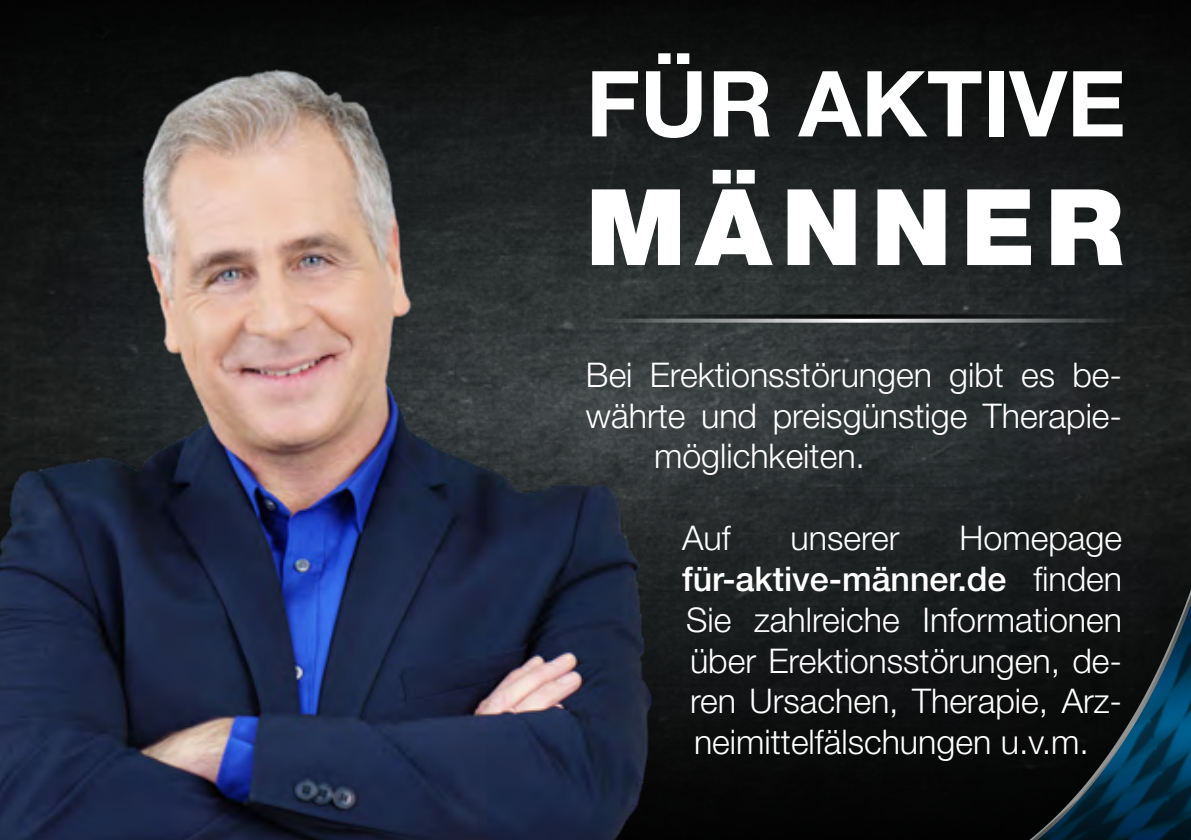
<style>
.page{position:relative;width:1191px;height:840px;background:#fff}
.page>*{position:absolute;margin:0;border:0;box-sizing:border-box;transform-origin:0 0}
.t1{font:900 106px "Helvetica Neue LT Std";letter-spacing:.09em;color:#fff}
.t2{font:700 91.2px "Helvetica Neue LT Std";color:#fff}
.t3{font:300 34px "Helvetica Neue LT Std";color:#fff}
.t4{font:500 34px "Helvetica Neue LT Std";color:#fff}
.s1{font-weight:300}
</style>
<div class="page">
<svg style="left:685px;top:0;width:506px;height:839px;background:#1b1e1e"></svg>
<svg style="left:990px;top:524px;width:201px;height:315px;background:#121515"></svg>
<svg style="left:1004px;top:538px;width:187px;height:301px;background:#0d1c23"></svg>
<img style="left:0;top:0;width:685px;height:839px">
<svg style="left:592px;top:318px;width:531px;height:4px;background:#7f8182"></svg>
<svg style="left:592px;top:314px;width:531px;height:4px;background:#181b1b"></svg>
<h2 class="t2" style="left:586px;top:47px;width:541px">FÜR AKTIVE</h2>
<h1 class="t1" style="left:586px;top:164px;width:539px">MÄNNER</h1>
<p class="t3" style="left:586px;top:353px;width:538px">Bei Erektionsstörungen gibt es be-</p>
<p class="t3" style="left:586px;top:394px;width:538px">währte und preisgünstige Therapie-</p>
<p class="t3" style="left:654px;top:435px;width:212px">möglichkeiten.</p>
<p class="t3" style="left:682px;top:517px;width:50px">Auf</p>
<p class="t3" style="left:790px;top:517px;width:110px">unserer</p>
<p class="t3" style="left:959px;top:517px;width:164px">Homepage</p>
<p class="t4" style="left:682px;top:558px;width:441px">für-aktive-männer.de <span class="s1">finden</span></p>
<p class="t3" style="left:686px;top:598px;width:437px">Sie zahlreiche Informationen</p>
<p class="t3" style="left:690px;top:639px;width:434px">über Erektionsstörungen, de-</p>
<p class="t3" style="left:690px;top:680px;width:433px">ren Ursachen, Therapie, Arz-</p>
<p class="t3" style="left:694px;top:721px;width:396px">neimittelfälschungen u.v.m.</p>
</div>
